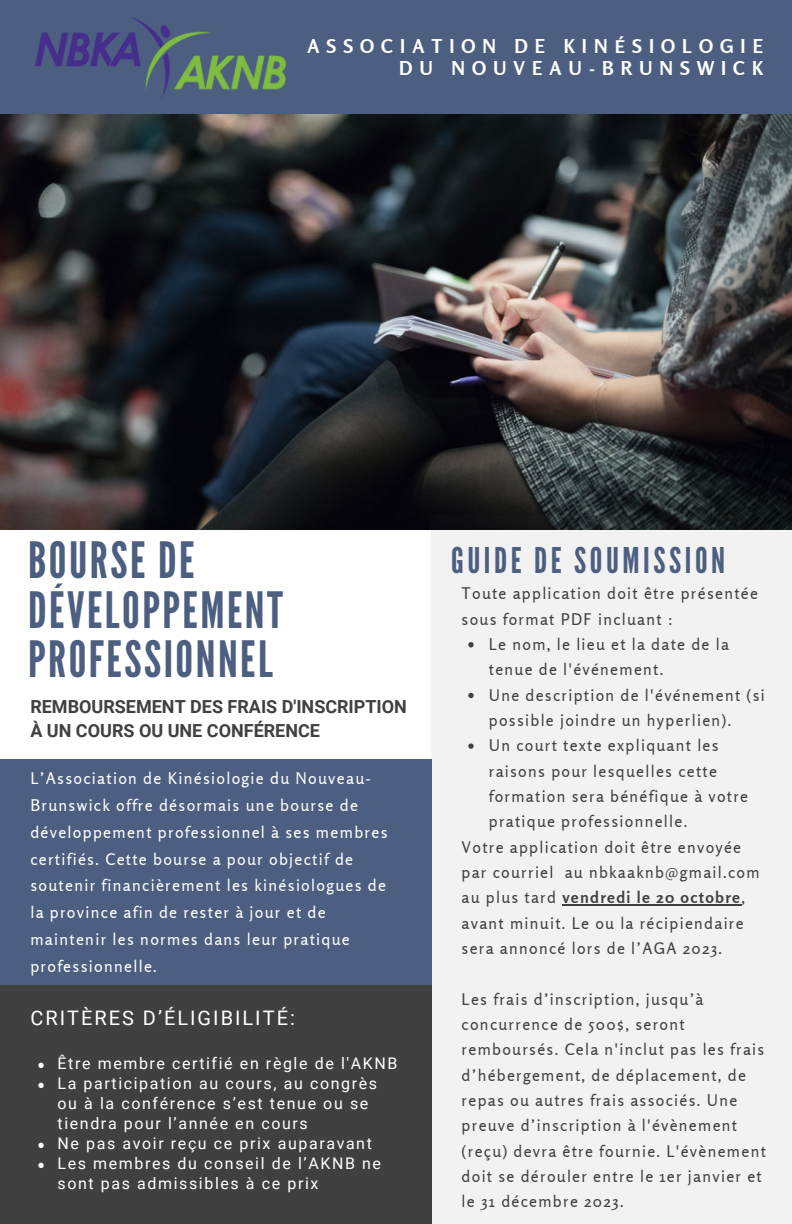
<style>
.page{position:relative;width:792px;height:1224px;background:#fff}
.page>*{position:absolute;margin:0;border:0;box-sizing:border-box;transform-origin:0 0}
.t1{font:50px/49.6px "League Gothic";letter-spacing:.05em;color:#4d5f81}
.t2{font:35.4px "League Gothic";letter-spacing:.1em;color:#4d5f81}
.t3{font:20px "Roboto";letter-spacing:.1em;color:#fff}
.t4{font:700 19px/22.4px "Rosario";letter-spacing:.37em;color:#fff;text-align:right}
.t5{font:700 18px/24px "Roboto";color:#414040}
.t6{font:16px/25.4px "Rosario";letter-spacing:.08em;color:#414040}
.t7{font:16px/26.8px "Rosario";letter-spacing:.08em;color:#fff}
.t8{font:16px/20px "Roboto";letter-spacing:.1em;color:#fff}
.s1{font-weight:700}
</style>
<div class="page">
<img style="left:0;top:114px;width:792px;height:415px">
<div style="left:432px;top:515px;width:360px;height:709px;background:#f2f2f2"></div>
<div style="left:0;top:759px;width:432px;height:227px;background:#4d5f81"></div>
<div style="left:0;top:986px;width:432px;height:238px;background:#414040"></div>
<div style="left:0;top:0;width:792px;height:114px;background:#4d5f81"></div>
<svg style="left:468px;top:642px;width:6px;height:5px"></svg>
<svg style="left:468px;top:693px;width:6px;height:5px"></svg>
<svg style="left:468px;top:743px;width:6px;height:6px"></svg>
<hr style="left:562px;top:905px;width:179px;height:1px;background:#414040">
<svg style="left:38px;top:1063px;width:6px;height:5px"></svg>
<svg style="left:38px;top:1083px;width:6px;height:5px"></svg>
<svg style="left:38px;top:1143px;width:6px;height:5px"></svg>
<svg style="left:38px;top:1163px;width:6px;height:5px"></svg>
<img style="left:35px;top:17px;width:251px;height:81px">
<p class="t4" style="left:308px;top:35px;width:457px">ASSOCIATION DE KINÉSIOLOGIE<br>DU NOUVEAU-BRUNSWICK</p>
<p class="t1" style="left:28px;top:537px;width:256px">BOURSE DE<br>DÉVELOPPEMENT<br>PROFESSIONNEL</p>
<p class="t5" style="left:30px;top:695px;width:378px">REMBOURSEMENT DES FRAIS D'INSCRIPTION<br>À UN COURS OU UNE CONFÉRENCE</p>
<p class="t7" style="left:30px;top:765px;width:359px">L’Association de Kinésiologie du Nouveau-Brunswick offre désormais une bourse de développement professionnel à ses membres certifiés. Cette bourse a pour objectif de soutenir financièrement les kinésiologues de la province afin de rester à jour et de maintenir les normes dans leur pratique professionnelle.</p>
<p class="t3" style="left:30px;top:1007px;width:266px">CRITÈRES D’ÉLIGIBILITÉ:</p>
<p class="t8" style="left:58px;top:1054px;width:341px">Être membre certifié en règle de l'AKNB</p>
<p class="t8" style="left:58px;top:1074px;width:321px">La participation au cours, au congrès ou à la conférence s’est tenue ou se tiendra pour l’année en cours</p>
<p class="t8" style="left:58px;top:1134px;width:316px">Ne pas avoir reçu ce prix auparavant</p>
<p class="t8" style="left:58px;top:1154px;width:325px">Les membres du conseil de l’AKNB ne sont pas admissibles à ce prix</p>
<p class="t2" style="left:451px;top:540px;width:276px">GUIDE DE SOUMISSION</p>
<p class="t6" style="left:462px;top:581px;width:298px">Toute application doit être présentée sous format PDF incluant :</p>
<p class="t6" style="left:489px;top:631px;width:242px">Le nom, le lieu et la date de la tenue de l'événement.</p>
<p class="t6" style="left:489px;top:682px;width:278px">Une description de l'événement (si possible joindre un hyperlien).</p>
<p class="t6" style="left:489px;top:733px;width:261px">Un court texte expliquant les raisons pour lesquelles cette formation sera bénéfique à votre pratique professionnelle.</p>
<p class="t6" style="left:462px;top:834px;width:300px">Votre application doit être envoyée par courriel au nbkaaknb@gmail.com au plus tard <span class="s1">vendredi le 20 octobre</span>, avant minuit. Le ou la récipiendaire sera annoncé lors de l’AGA 2023.</p>
<p class="t6" style="left:462px;top:986px;width:306px">Les frais d’inscription, jusqu’à concurrence de 500$, seront remboursés. Cela n'inclut pas les frais d’hébergement, de déplacement, de repas ou autres frais associés. Une preuve d’inscription à l'évènement (reçu) devra être fournie. L'évènement doit se dérouler entre le 1er janvier et le 31 décembre 2023.</p>
</div>
